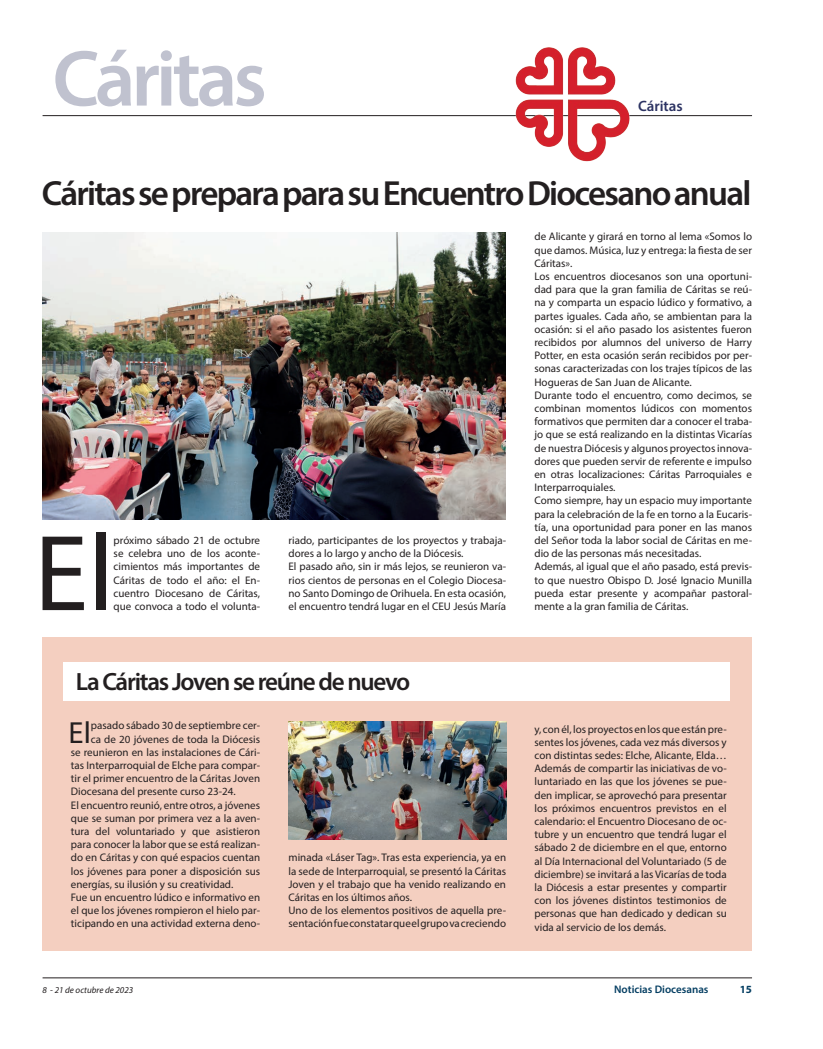
<style>
.page{position:relative;width:823px;height:1049px;background:#fff}
.page>*{position:absolute;margin:0;border:0;box-sizing:border-box;transform-origin:0 0}
.t1{font:108.9px "Myriad Pro";color:#231f20}
.t2{font:600 80px "Myriad Pro";letter-spacing:-.05em;color:#c0c2cf}
.t3{font:600 35px "Myriad Pro";letter-spacing:-.05em;color:#231f20}
.t4{font:30.6px "Myriad Pro";color:#231f20}
.t5{font:600 25px "Myriad Pro";letter-spacing:-.05em;color:#231f20}
.parrafo2{font:600 15px "Myriad Pro";color:#2c3363}
.t6{font:11px/13.2px "Myriad Pro";color:#231f20;text-align:justify}
.t7{font:600 11px "Myriad Pro";color:#043e62}
.t8{font:700 11px "Myriad Pro";color:#043e62}
.t9{font:italic 9px "Myriad Pro";color:#231f20}
</style>
<div class="page">
<hr style="left:43px;top:978px;width:708px;height:1px;background:#231f20">
<hr style="left:43px;top:115px;width:708px;height:1px;background:#231f20">
<img style="left:489px;top:47px;width:156px;height:115px">
<div style="left:43px;top:637px;width:708px;height:313px;background:#f4cfc0"></div>
<div style="left:63px;top:662px;width:666px;height:38px;background:#fff"></div>
<img style="left:43px;top:232px;width:462px;height:287px">
<img style="left:288px;top:721px;width:218px;height:119px">
<p class="t2" style="left:52px;top:28px;width:216px">Cáritas</p>
<p class="parrafo2" style="left:637px;top:97px;width:46px">Cáritas</p>
<p class="t3" style="left:42px;top:171px;width:710px">Cáritas se prepara para su Encuentro Diocesano anual</p>
<p class="t1" style="left:34px;top:506px;width:81px">El</p>
<p class="t6" style="left:114px;top:534px;width:148px">próximo sábado 21 de octubre se celebra uno de los aconte&shy;cimientos más importantes de Cáritas de todo el año: el En&shy;cuentro Diocesano de Cáritas, que convoca a todo el volunta-</p>
<p class="t6" style="left:288px;top:534px;width:219px">riado, participantes de los proyectos y trabaja&shy;dores a lo largo y ancho de la Diócesis.</p>
<p class="t6" style="left:288px;top:560px;width:219px">El pasado año, sin ir más lejos, se reunieron va&shy;rios cientos de personas en el Colegio Diocesa&shy;no Santo Domingo de Orihuela. En esta ocasión, el encuentro tendrá lugar en el CEU Jesús María</p>
<p class="t5" style="left:76px;top:666px;width:336px">La Cáritas Joven se reúne de nuevo</p>
<p class="t4" style="left:69px;top:713px;width:24px">El</p>
<p class="t6" style="left:91px;top:719px;width:171px">pasado sábado 30 de septiembre cer-</p>
<p class="t6" style="left:91px;top:732px;width:171px">ca de 20 jóvenes de toda la Diócesis</p>
<p class="t6" style="left:71px;top:745px;width:190px">se reunieron en las instalaciones de Cári-</p>
<p class="t6" style="left:71px;top:758px;width:190px">tas Interparroquial de Elche para compar-</p>
<p class="t6" style="left:71px;top:772px;width:190px">tir el primer encuentro de la Cáritas Joven</p>
<p class="t6" style="left:71px;top:785px;width:166px">Diocesana del presente curso 23-24.</p>
<p class="t6" style="left:71px;top:798px;width:190px">El encuentro reunió, entre otros, a jóvenes que se suman por primera vez a la aven&shy;tura del voluntariado y que asistieron para conocer la labor que se está realizan&shy;do en Cáritas y con qué espacios cuentan los jóvenes para poner a disposición sus energías, su ilusión y su creatividad.</p>
<p class="t6" style="left:71px;top:890px;width:191px">Fue un encuentro lúdico e informativo en el que los jóvenes rompieron el hielo par&shy;ticipando en una actividad externa deno-</p>
<p class="t6" style="left:288px;top:851px;width:219px">minada «Láser Tag». Tras esta experiencia, ya en la sede de Interparroquial, se presentó la Cáritas Joven y el trabajo que ha venido realizando en Cáritas en los últimos años.</p>
<p class="t6" style="left:288px;top:904px;width:219px">Uno de los elementos positivos de aquella pre&shy;sentación fue constatar que el grupo va creciendo</p>
<p class="t6" style="left:534px;top:230px;width:219px">de Alicante y girará en torno al lema «Somos lo que damos. Música, luz y entrega: la fiesta de ser Cáritas».</p>
<p class="t6" style="left:534px;top:270px;width:219px">Los encuentros diocesanos son una oportuni&shy;dad para que la gran familia de Cáritas se reú&shy;na y comparta un espacio lúdico y formativo, a partes iguales. Cada año, se ambientan para la ocasión: si el año pasado los asistentes fueron recibidos por alumnos del universo de Harry Potter, en esta ocasión serán recibidos por per&shy;sonas caracterizadas con los trajes típicos de las Hogueras de San Juan de Alicante.</p>
<p class="t6" style="left:534px;top:388px;width:219px">Durante todo el encuentro, como decimos, se combinan momentos lúdicos con momentos formativos que permiten dar a conocer el traba&shy;jo que se está realizando en la distintas Vicarías de nuestra Diócesis y algunos proyectos innova&shy;dores que pueden servir de referente e impulso en otras localizaciones: Cáritas Parroquiales e Interparroquiales.</p>
<p class="t6" style="left:534px;top:494px;width:219px">Como siempre, hay un espacio muy importante para la celebración de la fe en torno a la Eucaris&shy;tía, una oportunidad para poner en las manos del Señor toda la labor social de Cáritas en me&shy;dio de las personas más necesitadas.</p>
<p class="t6" style="left:534px;top:560px;width:219px">Además, al igual que el año pasado, está previs&shy;to que nuestro Obispo D. José Ignacio Munilla pueda estar presente y acompañar pastoral&shy;mente a la gran familia de Cáritas.</p>
<p class="t6" style="left:534px;top:722px;width:194px">y, con él, los proyectos en los que están pre&shy;sentes los jóvenes, cada vez más diversos y con distintas sedes: Elche, Alicante, Elda…</p>
<p class="t6" style="left:534px;top:762px;width:194px">Además de compartir las iniciativas de vo&shy;luntariado en las que los jóvenes se pue&shy;den implicar, se aprovechó para presentar los próximos encuentros previstos en el calendario: el Encuentro Diocesano de oc&shy;tubre y un encuentro que tendrá lugar el sábado 2 de diciembre en el que, entorno al Día Internacional del Voluntariado (5 de diciembre) se invitará a las Vicarías de toda la Diócesis a estar presentes y compartir con los jóvenes distintos testimonios de personas que han dedicado y dedican su vida al servicio de los demás.</p>
<p class="t9" style="left:43px;top:984px;width:92px">8 - 21 de octubre de 2023</p>
<p class="t7" style="left:613px;top:982px;width:96px">Noticias Diocesanas</p>
<p class="t8" style="left:739px;top:982px;width:14px">15</p>
</div>
